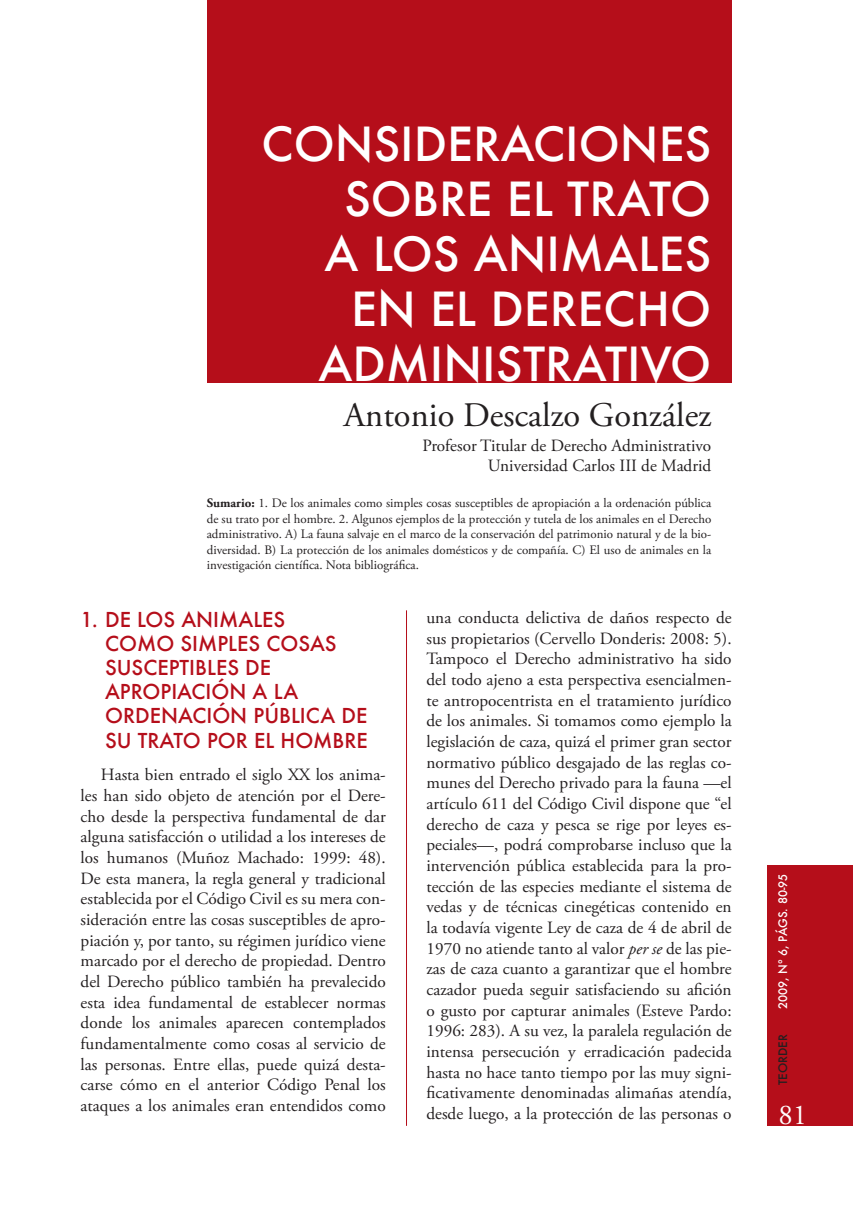
<style>
.page{position:relative;width:853px;height:1206px;background:#fff}
.page>*{position:absolute;margin:0;border:0;box-sizing:border-box;transform-origin:0 0}
.t1{font:500 45.85px/55.1px "Futura";color:#fff;text-align:right}
.t2{font:34.48px "Adobe Garamond Pro";color:#231f20}
.t3{font:28.7px "Adobe Garamond Pro";color:#fff}
.t4{font:500 20.12px/24.2px "Futura";color:#b50e1a}
.t5{font:17.15px/20.7px "Adobe Garamond Pro";color:#231f20;text-align:justify}
.t6{font:12.95px/15.6px "Adobe Garamond Pro";color:#231f20;text-align:justify}
.t7{font:500 11.55px "Futura";color:#fff}
.t8{font:500 11.55px "Futura";color:#231f20}
.s1{font-weight:700}
.s2{font-style:italic}
</style>
<div class="page">
<div style="left:207px;top:0;width:524px;height:382px;background:#b50e1a"></div>
<hr style="left:406px;top:610px;width:1px;height:516px;background:#b50e1a">
<div style="left:767px;top:865px;width:86px;height:261px;background:#b50e1a"></div>
<h1 class="t1" style="left:261px;top:115px;width:451px">CONSIDERACIONES<br>SOBRE EL TRATO<br>A LOS ANIMALES<br>EN EL DERECHO<br>ADMINISTRATIVO</h1>
<h2 class="t2" style="left:344px;top:401px;width:369px">Antonio Descalzo González</h2>
<p class="t5" style="left:422px;top:436px;width:290px;text-align:right">Profesor Titular de Derecho Administrativo<br>Universidad Carlos III de Madrid</p>
<p class="t6" style="left:207px;top:497px;width:506px"><span class="s1">Sumario:</span> 1. De los animales como simples cosas susceptibles de apropiación a la ordenación pública de su trato por el hombre. 2. Algunos ejemplos de la protección y tutela de los animales en el Derecho administrativo. A) La fauna salvaje en el marco de la conservación del patrimonio natural y de la bio&shy;diversidad. B) La protección de los animales domésticos y de compañía. C) El uso de animales en la investigación científica. Nota bibliográfica.</p>
<p class="t4" style="left:105px;top:607px;width:264px;text-indent:-24px">1. DE LOS ANIMALES<br>COMO SIMPLES COSAS<br>SUSCEPTIBLES DE<br>APROPIACIÓN A LA<br>ORDENACIÓN PÚBLICA DE<br>SU TRATO POR EL HOMBRE</p>
<p class="t5" style="left:81px;top:766px;width:307px;text-indent:20px">Hasta bien entrado el siglo XX los anima&shy;les han sido objeto de atención por el Dere&shy;cho desde la perspectiva fundamental de dar alguna satisfacción o utilidad a los intereses de los humanos (Muñoz Machado: 1999: 48).<br>De esta manera, la regla general y tradicional establecida por el Código Civil es su mera con&shy;sideración entre las cosas susceptibles de apro&shy;piación y, por tanto, su régimen jurídico viene marcado por el derecho de propiedad. Dentro del Derecho público también ha prevalecido esta idea fundamental de establecer normas donde los animales aparecen contemplados fundamentalmente como cosas al servicio de las personas. Entre ellas, puede quizá desta&shy;carse cómo en el anterior Código Penal los ataques a los animales eran entendidos como</p>
<p class="t5" style="left:426px;top:608px;width:307px">una conducta delictiva de daños respecto de sus propietarios (Cervello Donderis: 2008: 5).<br>Tampoco el Derecho administrativo ha sido del todo ajeno a esta perspectiva esencialmen&shy;te antropocentrista en el tratamiento jurídico de los animales. Si tomamos como ejemplo la legislación de caza, quizá el primer gran sector normativo público desgajado de las reglas co&shy;munes del Derecho privado para la fauna —el artículo 611 del Código Civil dispone que “el derecho de caza y pesca se rige por leyes es&shy;peciales—, podrá comprobarse incluso que la intervención pública establecida para la pro&shy;tección de las especies mediante el sistema de vedas y de técnicas cinegéticas contenido en la todavía vigente Ley de caza de 4 de abril de 1970 no atiende tanto al valor <span class="s2">per se</span> de las pie&shy;zas de caza cuanto a garantizar que el hombre cazador pueda seguir satisfaciendo su afición o gusto por capturar animales (Esteve Pardo:<br>1996: 283). A su vez, la paralela regulación de intensa persecución y erradicación padecida hasta no hace tanto tiempo por las muy signi&shy;ficativamente denominadas alimañas atendía, desde luego, a la protección de las personas o</p>
<p class="t7" style="left:775px;top:1009px;width:137px;rotate:-90deg">2009, Nº 6, PÁGS. 80-95</p>
<p class="t8" style="left:775px;top:1085px;width:52px;rotate:-90deg">TEORDER</p>
<h3 class="t3" style="left:778px;top:1104px;width:30px">81</h3>
</div>
